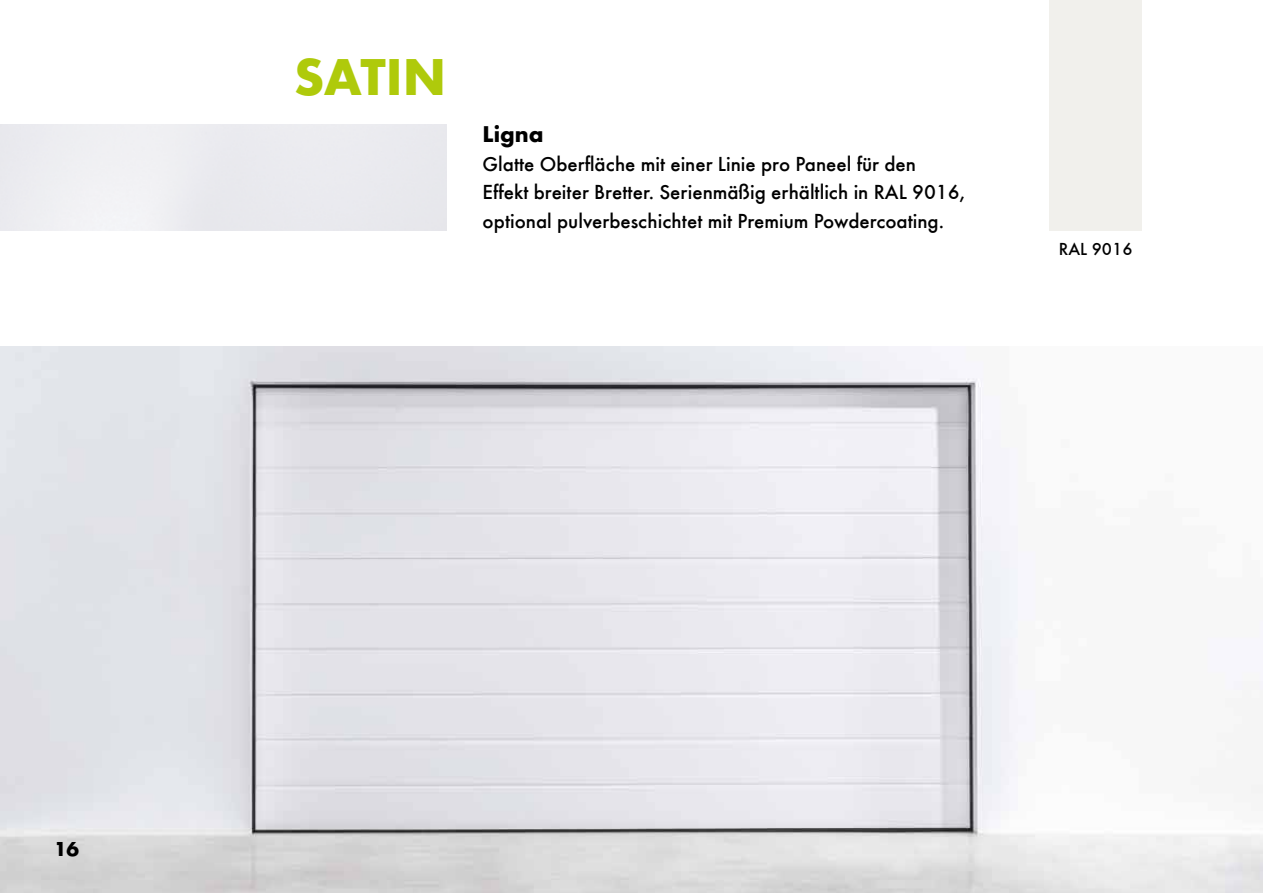
<style>
.page{position:relative;width:1263px;height:893px;background:#fff}
.page>*{position:absolute;margin:0;border:0;box-sizing:border-box;transform-origin:0 0}
.t1{font:700 47.7px "Futura";letter-spacing:-.005em;color:#afca0b}
.t2{font:500 21px/28.5px "Futura T";color:#000}
.t3{font:700 21px "Futura";color:#000}
.t4{font:700 21px "Futura";color:#000}
.t5{font:500 18px "Futura T";color:#000}
</style>
<div class="page">
<img style="left:0;top:346px;width:1262px;height:547px">
<div style="left:1050px;top:0;width:92px;height:231px;background:#f1f0ec"></div>
<h1 class="t1" style="left:294px;top:42px;width:154px">SATIN</h1>
<p class="t3" style="left:483px;top:119px;width:62px">Ligna</p>
<p class="t2" style="left:483px;top:149px;width:484px">Glatte Oberfläche mit einer Linie pro Paneel für den<br>Effekt breiter Bretter. Serienmäßig erhältlich in RAL 9016, optional pulverbeschichtet mit Premium Powdercoating.</p>
<p class="t5" style="left:1059px;top:239px;width:75px">RAL 9016</p>
<p class="t4" style="left:54px;top:838px;width:27px">16</p>
</div>
